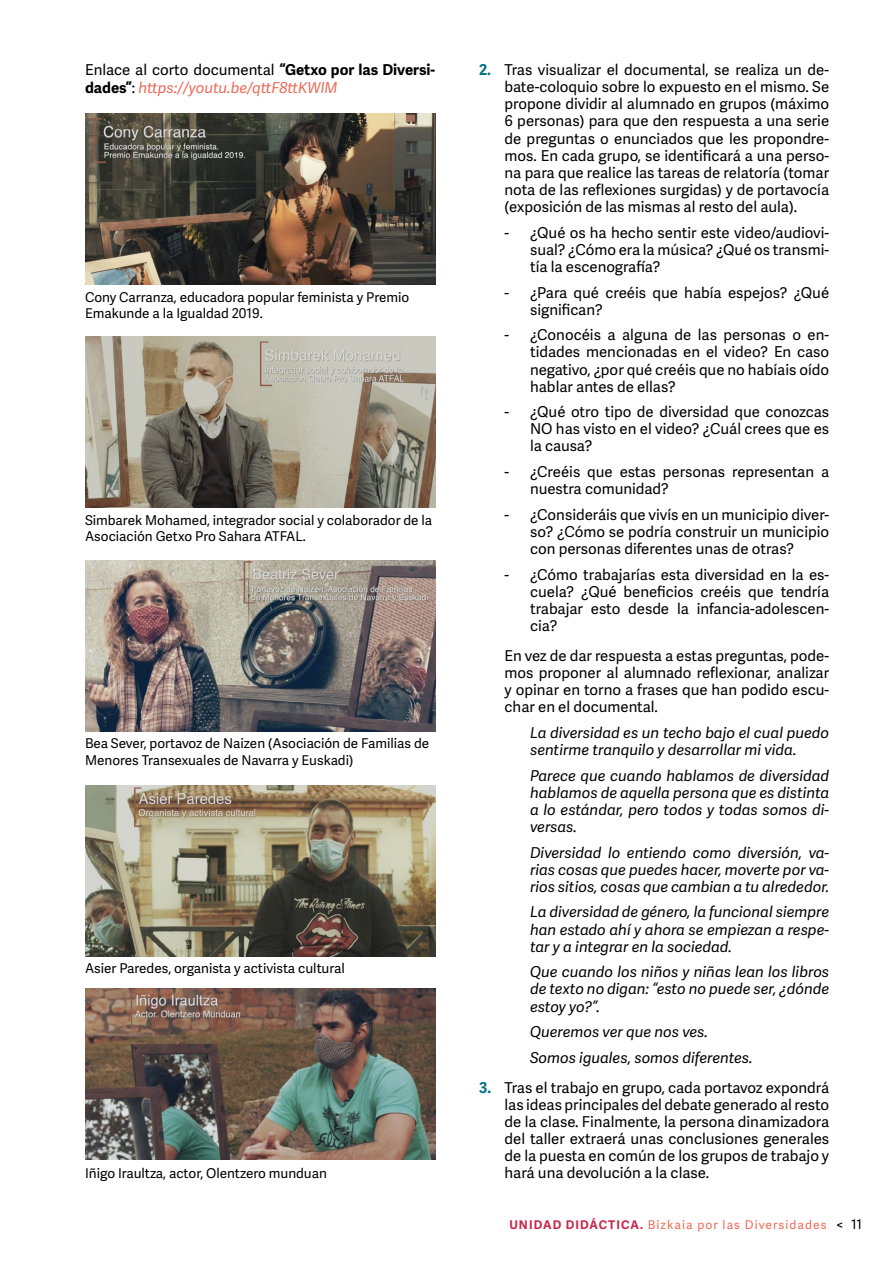
<style>
.page{position:relative;width:893px;height:1263px;background:#fff}
.page>*{position:absolute;margin:0;border:0;box-sizing:border-box;transform-origin:0 0}
.t1{font:15px/17.1px "Adelle Sans";color:#000;text-align:justify}
.t2{font:italic 15px/17.1px "Adelle Sans";color:#000;text-align:justify}
.t3{font:italic 15px/18px "Adelle Sans";color:#eb6b57}
.t4{font:13.5px/16.5px "Adelle Sans";color:#000}
.t5{font:12px "Adelle Sans";letter-spacing:.09em;color:#eb6b57}
.s1{font-style:normal;color:#000}
.s2{font-weight:700;font-style:normal;color:#000}
.s3{font-weight:700;color:#067187}
.s4{font-weight:700;color:#ca274b}
.s5{font-size:13.5px;color:#000}
</style>
<div class="page">
<img style="left:85px;top:114px;width:350px;height:170px">
<img style="left:85px;top:336px;width:350px;height:171px">
<img style="left:85px;top:785px;width:350px;height:171px">
<img style="left:85px;top:989px;width:350px;height:171px">
<img style="left:85px;top:560px;width:350px;height:171px">
<p class="t3" style="left:85px;top:61px;width:352px"><span class="s1">Enlace al corto documental</span> <span class="s2">“Getxo por las Diversi&shy;dades”</span><span class="s1">:</span> https://youtu.be/qttF8ttKWlM</p>
<p class="t4" style="left:85px;top:288px;width:326px">Cony Carranza, educadora popular feminista y Premio<br>Emakunde a la Igualdad 2019.</p>
<p class="t4" style="left:85px;top:511px;width:349px">Simbarek Mohamed, integrador social y colaborador de la<br>Asociación Getxo Pro Sahara ATFAL.</p>
<p class="t4" style="left:85px;top:735px;width:346px">Bea Sever, portavoz de Naizen (Asociación de Familias de<br>Menores Transexuales de Navarra y Euskadi)</p>
<p class="t4" style="left:85px;top:959px;width:261px">Asier Paredes, organista y activista cultural</p>
<p class="t4" style="left:85px;top:1164px;width:243px">Iñigo Iraultza, actor, Olentzero munduan</p>
<p class="t1" style="left:504px;top:61px;width:326px;text-indent:-26px"><span class="s3">2.</span> Tras visualizar el documental, se realiza un de&shy;bate-coloquio sobre lo expuesto en el mismo. Se propone dividir al alumnado en grupos (máximo 6 personas) para que den respuesta a una serie de preguntas o enunciados que les propondre&shy;mos. En cada grupo, se identificará a una perso&shy;na para que realice las tareas de relatoría (tomar nota de las reflexiones surgidas) y de portavocía (exposición de las mismas al resto del aula).</p>
<p class="t1" style="left:530px;top:223px;width:301px;text-indent:-26px">- ¿Qué os ha hecho sentir este video/audiovi&shy;sual? ¿Cómo era la música? ¿Qué os transmi&shy;tía la escenografía?</p>
<p class="t1" style="left:530px;top:283px;width:301px;text-indent:-26px">- ¿Para qué creéis que había espejos? ¿Qué significan?</p>
<p class="t1" style="left:530px;top:326px;width:301px;text-indent:-26px">- ¿Conocéis a alguna de las personas o en&shy;tidades mencionadas en el video? En caso negativo, ¿por qué creéis que no habíais oído hablar antes de ellas?</p>
<p class="t1" style="left:530px;top:403px;width:301px;text-indent:-26px">- ¿Qué otro tipo de diversidad que conozcas NO has visto en el video? ¿Cuál crees que es la causa?</p>
<p class="t1" style="left:530px;top:463px;width:301px;text-indent:-26px">- ¿Creéis que estas personas representan a nuestra comunidad?</p>
<p class="t1" style="left:530px;top:505px;width:301px;text-indent:-26px">- ¿Consideráis que vivís en un municipio diver&shy;so? ¿Cómo se podría construir un municipio con personas diferentes unas de otras?</p>
<p class="t1" style="left:530px;top:565px;width:301px;text-indent:-26px">- ¿Cómo trabajarías esta diversidad en la es&shy;cuela? ¿Qué beneficios creéis que tendría trabajar esto desde la infancia-adolescen&shy;cia?</p>
<p class="t1" style="left:504px;top:646px;width:326px">En vez de dar respuesta a estas preguntas, pode&shy;mos proponer al alumnado reflexionar, analizar y opinar en torno a frases que han podido escu&shy;char en el documental.</p>
<p class="t2" style="left:530px;top:723px;width:301px">La diversidad es un techo bajo el cual puedo sentirme tranquilo y desarrollar mi vida.</p>
<p class="t2" style="left:530px;top:766px;width:301px">Parece que cuando hablamos de diversidad hablamos de aquella persona que es distinta a lo estándar, pero todos y todas somos di&shy;versas.</p>
<p class="t2" style="left:530px;top:843px;width:301px">Diversidad lo entiendo como diversión, va&shy;rias cosas que puedes hacer, moverte por va&shy;rios sitios, cosas que cambian a tu alrededor.</p>
<p class="t2" style="left:530px;top:903px;width:301px">La diversidad de género, la funcional siempre han estado ahí y ahora se empiezan a respe&shy;tar y a integrar en la sociedad.</p>
<p class="t2" style="left:530px;top:963px;width:301px">Que cuando los niños y niñas lean los libros de texto no digan: “esto no puede ser, ¿dónde estoy yo?”.</p>
<p class="t2" style="left:530px;top:1018px;width:224px;line-height:25.7px">Queremos ver que nos ves.<br>Somos iguales, somos diferentes.</p>
<p class="t1" style="left:504px;top:1078px;width:326px;text-indent:-26px"><span class="s3">3.</span> Tras el trabajo en grupo, cada portavoz expondrá las ideas principales del debate generado al resto de la clase. Finalmente, la persona dinamizadora del taller extraerá unas conclusiones generales de la puesta en común de los grupos de trabajo y hará una devolución a la clase.</p>
<p class="t5" style="left:509px;top:1216px;width:354px"><span class="s4">UNIDAD DIDÁCTICA.</span> Bizkaia por las Diversidades <span class="s5">&lt; 11</span></p>
</div>
